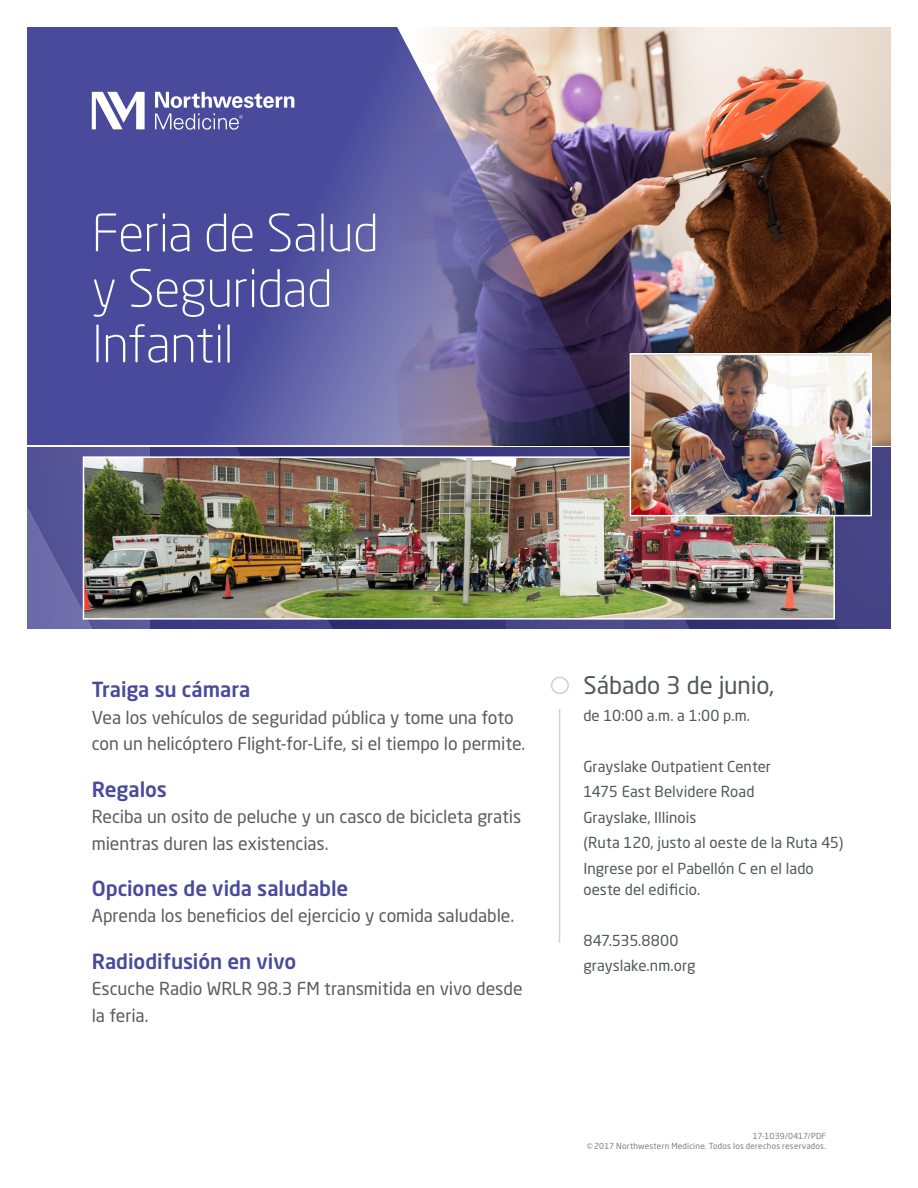
<style>
.page{position:relative;width:918px;height:1188px;background:#fff}
.page>*{position:absolute;margin:0;border:0;box-sizing:border-box;transform-origin:0 0}
.NM_-_Flyer_-_Title{font:300 51px/55.5px "Neo Sans Pro";letter-spacing:-.01em;color:#fff}
.NM_-_Flyer_-_Session{font:24px "Neo Sans Pro";letter-spacing:-.005em;color:#54575a}
.NM_-_Flyer_-_Body_Su{font:500 20.55px "Neo Sans Pro";letter-spacing:-.005em;color:#494a9b}
.NM_-_Flyer_-_Body_Co{font:17.7px/26.4px "Neo Sans Pro";letter-spacing:-.005em;color:#5c5c5f}
.NM_-_Flyer_-_Session-2{font:15px/21px "Neo Sans Pro";color:#54575a}
.NM_-_Signature_Copyr{font:8.25px "Neo Sans Pro";letter-spacing:.025em;color:#7c7e80}
</style>
<div class="page">
<img style="left:27px;top:27px;width:864px;height:916px">
<p class="NM_-_Flyer_-_Title" style="left:92px;top:205px;width:288px">Feria de Salud y Seguridad<br>Infantil</p>
<p class="NM_-_Flyer_-_Body_Su" style="left:92px;top:677px;width:160px">Traiga su cámara</p>
<p class="NM_-_Flyer_-_Body_Co" style="left:92px;top:704px;width:435px">Vea los vehículos de seguridad pública y tome una foto con un helicóptero Flight-for-Life, si el tiempo lo permite.</p>
<p class="NM_-_Flyer_-_Body_Su" style="left:92px;top:776px;width:77px">Regalos</p>
<p class="NM_-_Flyer_-_Body_Co" style="left:92px;top:803px;width:431px">Reciba un osito de peluche y un casco de bicicleta gratis mientras duren las existencias.</p>
<p class="NM_-_Flyer_-_Body_Su" style="left:92px;top:875px;width:258px">Opciones de vida saludable</p>
<p class="NM_-_Flyer_-_Body_Co" style="left:92px;top:902px;width:424px">Aprenda los beneficios del ejercicio y comida saludable.</p>
<p class="NM_-_Flyer_-_Body_Su" style="left:92px;top:948px;width:206px">Radiodifusión en vivo</p>
<p class="NM_-_Flyer_-_Body_Co" style="left:92px;top:975px;width:432px">Escuche Radio WRLR 98.3 FM transmitida en vivo desde la feria.</p>
<p class="NM_-_Flyer_-_Session" style="left:583px;top:671px;width:192px">Sábado 3 de junio,</p>
<p class="NM_-_Flyer_-_Session-2" style="left:583px;top:705px;width:168px">de 10:00 a.m. a 1:00 p.m.</p>
<p class="NM_-_Flyer_-_Session-2" style="left:583px;top:756px;width:189px">Grayslake Outpatient Center</p>
<p class="NM_-_Flyer_-_Session-2" style="left:583px;top:781px;width:173px">1475 East Belvidere Road</p>
<p class="NM_-_Flyer_-_Session-2" style="left:583px;top:807px;width:115px">Grayslake, Illinois</p>
<p class="NM_-_Flyer_-_Session-2" style="left:583px;top:832px;width:262px">(Ruta 120, justo al oeste de la Ruta 45)</p>
<p class="NM_-_Flyer_-_Session-2" style="left:583px;top:858px;width:232px">Ingrese por el Pabellón C en el lado oeste del edificio.</p>
<p class="NM_-_Flyer_-_Session-2" style="left:583px;top:930px;width:97px">847.535.8800</p>
<p class="NM_-_Flyer_-_Session-2" style="left:583px;top:955px;width:114px">grayslake.nm.org</p>
<p class="NM_-_Signature_Copyr" style="left:753px;top:1131px;width:75px">17-1039/0417/PDF</p>
<p class="NM_-_Signature_Copyr" style="left:587px;top:1141px;width:241px">©2017 Northwestern Medicine. Todos los derechos reservados.</p>
</div>
